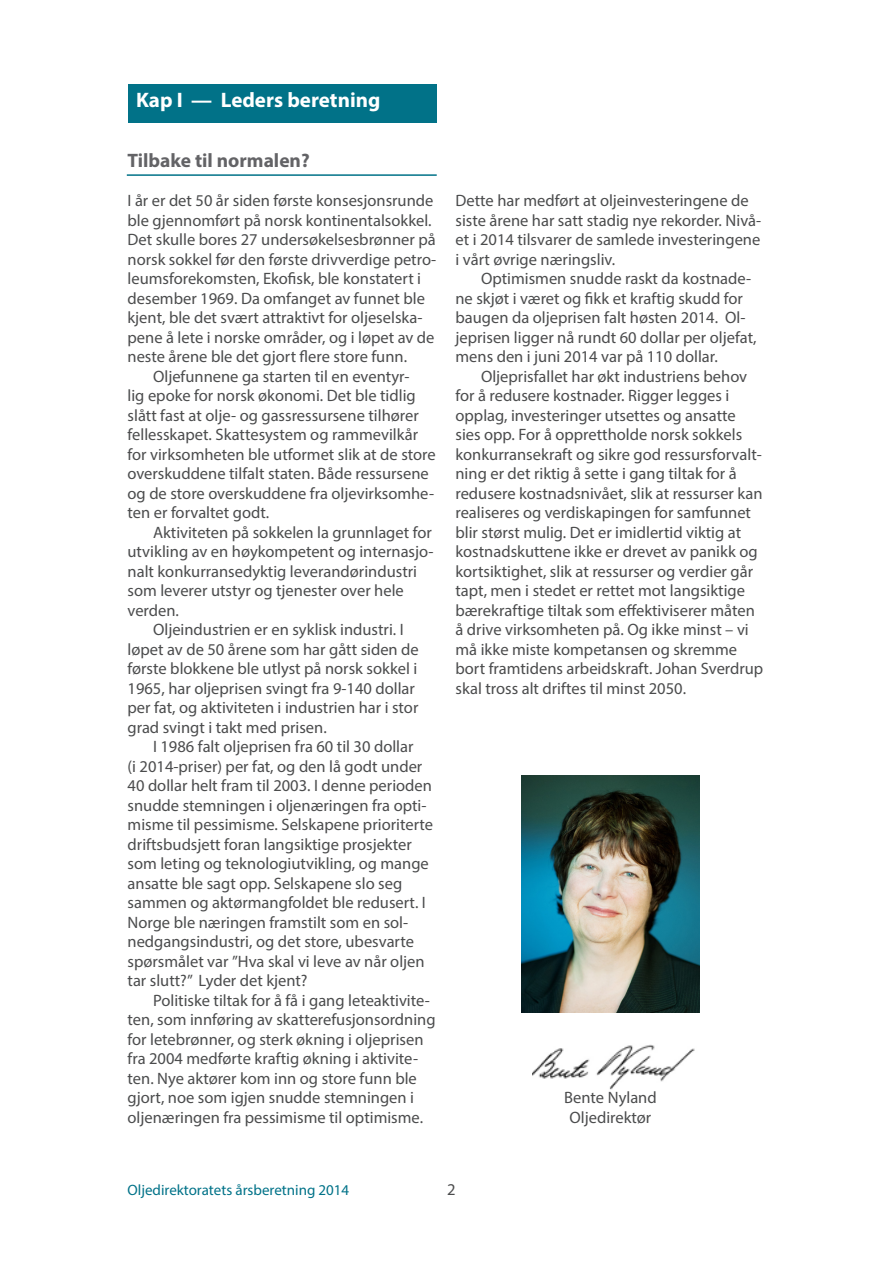
<style>
.page{position:relative;width:893px;height:1263px;background:#fff}
.page>*{position:absolute;margin:0;border:0;box-sizing:border-box;transform-origin:0 0}
.Overskrift{font:700 21px "Myriad Pro";color:#fff}
.Brødtekst{font:700 19.5px "Myriad Pro";color:#636366}
.innrykk_brød{font:16.5px/19.5px "Myriad Pro";color:#4b4c4d}
.Brødtekst-2{font:16.5px/19.5px "Myriad Pro";color:#4b4c4d}
.t1{font:15px "Myriad Pro";color:#017288}
</style>
<div class="page">
<div style="left:128px;top:84px;width:309px;height:38px;background:#017288"></div>
<img style="left:533px;top:1044px;width:162px;height:46px">
<img style="left:522px;top:775px;width:177px;height:237px">
<hr style="left:127px;top:174px;width:310px;height:2px;background:#017288">
<p class="Overskrift" style="left:136px;top:86px;width:246px">Kap I — Leders beretning</p>
<p class="Brødtekst" style="left:128px;top:148px;width:184px">Tilbake til normalen?</p>
<p class="Brødtekst-2" style="left:128px;top:191px;width:310px">I år er det 50 år siden første konsesjonsrunde ble gjennomført på norsk kontinentalsokkel.<br>Det skulle bores 27 undersøkelsesbrønner på norsk sokkel før den første drivverdige petro&shy;leumsforekomsten, Ekofisk, ble konstatert i desember 1969. Da omfanget av funnet ble kjent, ble det svært attraktivt for oljeselska&shy;pene å lete i norske områder, og i løpet av de neste årene ble det gjort flere store funn.</p>
<p class="innrykk_brød" style="left:128px;top:366px;width:310px;text-indent:26px">Oljefunnene ga starten til en eventyr-<br>lig epoke for norsk økonomi. Det ble tidlig slått fast at olje- og gassressursene tilhører fellesskapet. Skattesystem og rammevilkår for virksomheten ble utformet slik at de store overskuddene tilfalt staten. Både ressursene og de store overskuddene fra oljevirksomhe&shy;ten er forvaltet godt.</p>
<p class="innrykk_brød" style="left:128px;top:522px;width:307px;text-indent:26px">Aktiviteten på sokkelen la grunnlaget for utvikling av en høykompetent og internasjo&shy;nalt konkurransedyktig leverandørindustri som leverer utstyr og tjenester over hele verden.</p>
<p class="innrykk_brød" style="left:128px;top:620px;width:293px;text-indent:26px">Oljeindustrien er en syklisk industri. I løpet av de 50 årene som har gått siden de første blokkene ble utlyst på norsk sokkel i 1965, har oljeprisen svingt fra 9-140 dollar per fat, og aktiviteten i industrien har i stor grad svingt i takt med prisen.</p>
<p class="innrykk_brød" style="left:128px;top:737px;width:307px;text-indent:26px">I 1986 falt oljeprisen fra 60 til 30 dollar<br>(i 2014-priser) per fat, og den lå godt under 40 dollar helt fram til 2003. I denne perioden snudde stemningen i oljenæringen fra opti&shy;misme til pessimisme. Selskapene prioriterte driftsbudsjett foran langsiktige prosjekter som leting og teknologiutvikling, og mange ansatte ble sagt opp. Selskapene slo seg sammen og aktørmangfoldet ble redusert. I Norge ble næringen framstilt som en sol&shy;nedgangsindustri, og det store, ubesvarte spørsmålet var ”Hva skal vi leve av når oljen tar slutt?” Lyder det kjent?</p>
<p class="innrykk_brød" style="left:128px;top:990px;width:310px;text-indent:26px">Politiske tiltak for å få i gang leteaktivite&shy;ten, som innføring av skatterefusjonsordning for letebrønner, og sterk økning i oljeprisen fra 2004 medførte kraftig økning i aktivite&shy;ten. Nye aktører kom inn og store funn ble gjort, noe som igjen snudde stemningen i oljenæringen fra pessimisme til optimisme.</p>
<p class="innrykk_brød" style="left:455px;top:191px;width:307px">Dette har medført at oljeinvesteringene de siste årene har satt stadig nye rekorder. Nivå&shy;et i 2014 tilsvarer de samlede investeringene i vårt øvrige næringsliv.</p>
<p class="innrykk_brød" style="left:455px;top:269px;width:303px;text-indent:26px">Optimismen snudde raskt da kostnade&shy;ne skjøt i været og fikk et kraftig skudd for baugen da oljeprisen falt høsten 2014. Ol&shy;jeprisen ligger nå rundt 60 dollar per oljefat, mens den i juni 2014 var på 110 dollar.</p>
<p class="innrykk_brød" style="left:455px;top:366px;width:309px;text-indent:26px">Oljeprisfallet har økt industriens behov for å redusere kostnader. Rigger legges i opplag, investeringer utsettes og ansatte sies opp. For å opprettholde norsk sokkels konkurransekraft og sikre god ressursforvalt&shy;ning er det riktig å sette i gang tiltak for å redusere kostnadsnivået, slik at ressurser kan realiseres og verdiskapingen for samfunnet blir størst mulig. Det er imidlertid viktig at kostnadskuttene ikke er drevet av panikk og kortsiktighet, slik at ressurser og verdier går tapt, men i stedet er rettet mot langsiktige bærekraftige tiltak som effektiviserer måten å drive virksomheten på. Og ikke minst – vi må ikke miste kompetansen og skremme bort framtidens arbeidskraft. Johan Sverdrup skal tross alt driftes til minst 2050.</p>
<p class="Brødtekst-2" style="left:564px;top:1088px;width:94px">Bente Nyland</p>
<p class="Brødtekst-2" style="left:570px;top:1107px;width:83px">Oljedirektør</p>
<p class="t1" style="left:128px;top:1181px;width:223px">Oljedirektoratets årsberetning 2014</p>
<p class="Brødtekst-2" style="left:447px;top:1179px;width:10px">2</p>
</div>
